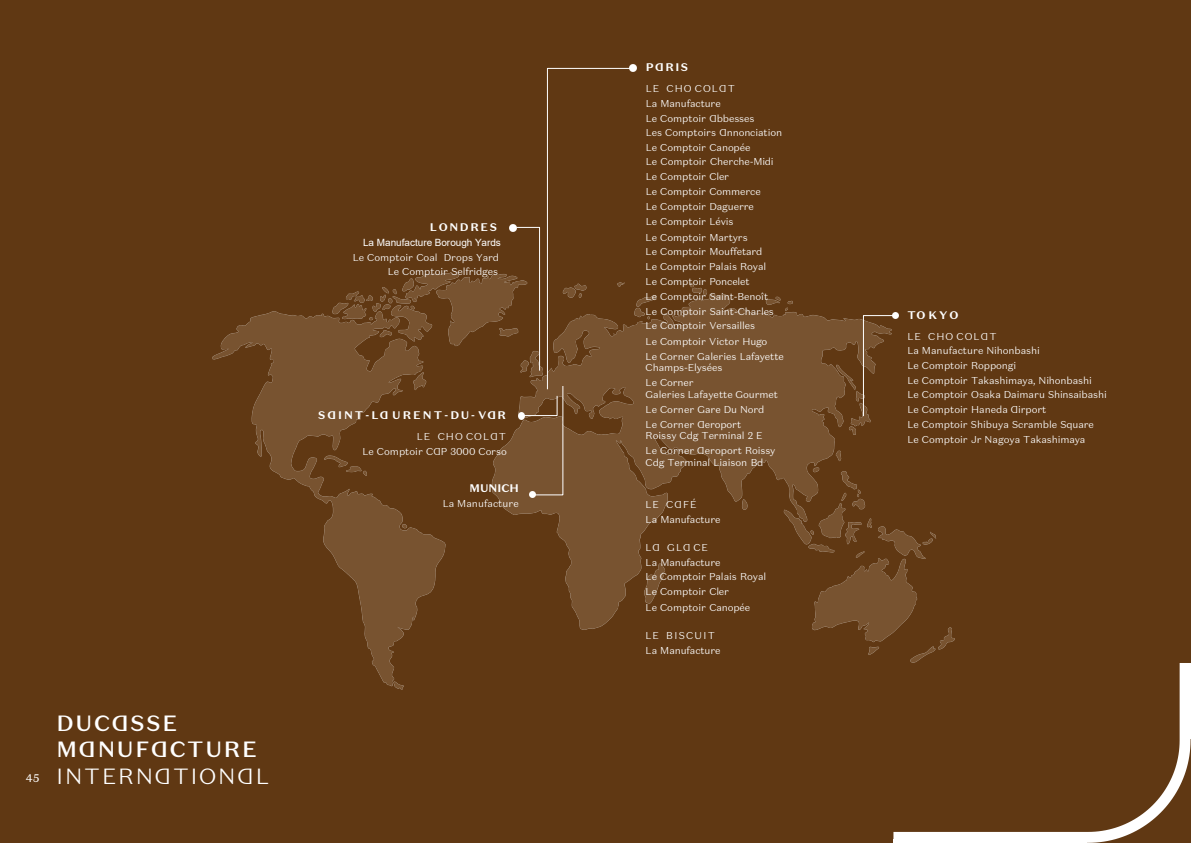
<style>
.page{position:relative;width:1191px;height:843px;background:#fff}
.page>*{position:absolute;margin:0;border:0;box-sizing:border-box;transform-origin:0 0}
.t1{font:500 22px "Domaine Sans Text Ducasse";letter-spacing:.075em;color:#fff}
.t2{font:300 22px "Domaine Sans Text Ducasse";letter-spacing:.085em;color:#fff}
.t3{font:700 11px "Domaine Sans Text Ducasse";letter-spacing:.15em;color:#fff}
.t4{font:700 11px "Domaine Sans Text Ducasse";letter-spacing:.175em;color:#fff}
.t5{font:11px "Domaine Sans Text";color:#fff}
.t6{font:300 10px/14.9px "Domaine Sans Text Ducasse";letter-spacing:-.005em;color:#fff}
.t7{font:300 10px "Domaine Sans Text Ducasse";letter-spacing:.105em;color:#fff}
.t8{font:10px "Arial";color:#fff}
.t9{font:300 10px "Domaine Sans Text Ducasse";letter-spacing:.135em;color:#fff}
</style>
<div class="page">
<div style="left:0;top:0;width:1191px;height:842px;background:#603813"></div>
<img style="left:212px;top:272px;width:743px;height:417px">
<svg style="left:863px;top:312px;width:36px;height:105px"></svg>
<svg style="left:883px;top:651px;width:308px;height:191px"></svg>
<hr style="left:894px;top:839px;width:193px;height:3px;background:#fff">
<div style="left:1186px;top:662px;width:5px;height:76px;background:#fff"></div>
<svg style="left:510px;top:65px;width:126px;height:432px"></svg>
<p class="t3" style="left:430px;top:220px;width:69px">LONDRES</p>
<p class="t8" style="left:363px;top:235px;width:139px">La Manufacture Borough Yards</p>
<p class="t6" style="left:353px;top:249px;width:148px;text-align:right">Le Comptoir Coal Drops Yard<br>Le Comptoir Selfridges</p>
<p class="t4" style="left:318px;top:408px;width:189px">SAINT-LA URENT-DU-VAR</p>
<p class="t7" style="left:417px;top:429px;width:91px">LE CHO COLAT</p>
<p class="t6" style="left:362px;top:443px;width:146px">Le Comptoir CAP 3000 Corso</p>
<p class="t3" style="left:470px;top:481px;width:51px">MUNICH</p>
<p class="t6" style="left:443px;top:496px;width:78px">La Manufacture</p>
<p class="t5" style="left:26px;top:770px;width:15px">45</p>
<p class="t1" style="left:57px;top:708px;width:122px">DUCASSE</p>
<p class="t1" style="left:57px;top:735px;width:202px">MANUFACTURE</p>
<p class="t2" style="left:57px;top:761px;width:214px">INTERNATIONAL</p>
<p class="t3" style="left:646px;top:60px;width:44px">PARIS</p>
<p class="t7" style="left:646px;top:82px;width:91px">LE CHO COLAT</p>
<p class="t6" style="left:646px;top:95px;width:77px">La Manufacture</p>
<p class="t6" style="left:646px;top:110px;width:110px">Le Comptoir Abbesses</p>
<p class="t6" style="left:646px;top:124px;width:138px">Les Comptoirs Annonciation<br>Le Comptoir Canopée</p>
<p class="t6" style="left:646px;top:154px;width:129px">Le Comptoir Cherche-Midi<br>Le Comptoir Cler</p>
<p class="t6" style="left:646px;top:184px;width:117px">Le Comptoir Commerce<br>Le Comptoir Daguerre<br>Le Comptoir Lévis</p>
<p class="t6" style="left:646px;top:230px;width:104px">Le Comptoir Martyrs</p>
<p class="t6" style="left:646px;top:244px;width:122px">Le Comptoir Mouffetard<br>Le Comptoir Palais Royal<br>Le Comptoir Poncelet</p>
<p class="t6" style="left:646px;top:288px;width:130px">Le Comptoir Saint-Benoît<br>Le Comptoir Saint-Charles<br>Le Comptoir Versailles</p>
<p class="t6" style="left:646px;top:334px;width:123px">Le Comptoir Victor Hugo</p>
<p class="t6" style="left:646px;top:351px;width:140px;line-height:10.9px">Le Corner Galeries Lafayette<br>Champs-Elysées</p>
<p class="t6" style="left:646px;top:375px;width:50px">Le Corner</p>
<p class="t6" style="left:646px;top:387px;width:134px">Galeries Lafayette Gourmet</p>
<p class="t6" style="left:646px;top:402px;width:120px">Le Corner Gare Du Nord</p>
<p class="t6" style="left:646px;top:419px;width:119px;line-height:11px">Le Corner Aeroport<br>Roissy Cdg Terminal 2 E</p>
<p class="t6" style="left:646px;top:445px;width:131px;line-height:11px">Le Corner Aeroport Roissy<br>Cdg Terminal Liaison Bd</p>
<p class="t6" style="left:646px;top:496px;width:53px">LE CAFÉ</p>
<p class="t6" style="left:646px;top:511px;width:77px">La Manufacture</p>
<p class="t6" style="left:646px;top:540px;width:64px">LA GLA CE</p>
<p class="t6" style="left:646px;top:555px;width:77px">La Manufacture</p>
<p class="t6" style="left:646px;top:569px;width:122px">Le Comptoir Palais Royal<br>Le Comptoir Cler</p>
<p class="t6" style="left:646px;top:599px;width:106px">Le Comptoir Canopée</p>
<p class="t9" style="left:646px;top:629px;width:71px">LE BISCUIT</p>
<p class="t6" style="left:646px;top:643px;width:77px">La Manufacture</p>
<p class="t3" style="left:907px;top:308px;width:53px">TOKYO</p>
<p class="t7" style="left:907px;top:329px;width:91px">LE CHO COLAT</p>
<p class="t6" style="left:907px;top:342px;width:134px">La Manufacture Nihonbashi<br>Le Comptoir Roppongi</p>
<p class="t6" style="left:907px;top:373px;width:186px">Le Comptoir Takashimaya, Nihonbashi</p>
<p class="t6" style="left:907px;top:387px;width:201px">Le Comptoir Osaka Daimaru Shinsaibashi<br>Le Comptoir Haneda Airport</p>
<p class="t6" style="left:907px;top:417px;width:188px">Le Comptoir Shibuya Scramble Square<br>Le Comptoir Jr Nagoya Takashimaya</p>
</div>
